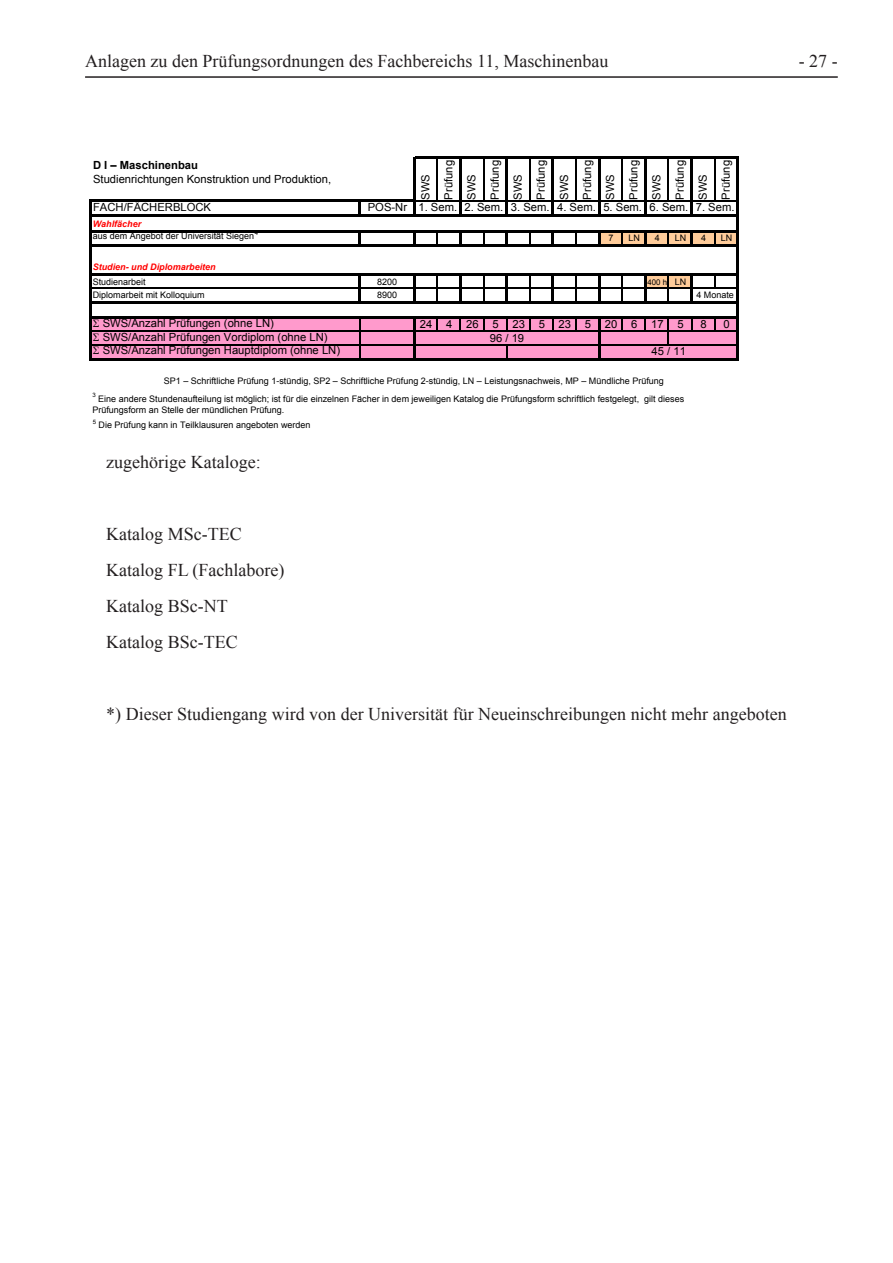
<style>
.page{position:relative;width:893px;height:1263px;background:#fff}
.page>*{position:absolute;margin:0;border:0;box-sizing:border-box;transform-origin:0 0}
.Fließtext{font:18px "Times New Roman";color:#231f20}
.t1{font:11.25px/23.1px "Arial";color:#000}
.t2{font:11.25px "Arial";letter-spacing:1.22em;color:#000}
.t3{font:9px/12.6px "Arial";color:#000}
.t4{font:italic 700 9px/15px "Arial";color:#f00}
.t5{font:7.95px "Arial";color:#000}
.t6{font:6px "Arial";color:#000}
.s1{font-weight:700}
.s2{font-weight:700;font-style:italic;color:#f00}
.s3{font-weight:400;font-style:normal;color:#000}
.s4{font-size:9px}
</style>
<div class="page">
<hr style="left:85px;top:76px;width:753px;height:2px;background:#231f20">
<hr style="left:92px;top:200px;width:323px;height:2px;background:#000">
<hr style="left:415px;top:200px;width:44px;height:1px;background:#000">
<hr style="left:461px;top:200px;width:45px;height:1px;background:#000">
<hr style="left:508px;top:200px;width:44px;height:1px;background:#000">
<hr style="left:554px;top:200px;width:44px;height:1px;background:#000">
<hr style="left:600px;top:200px;width:44px;height:1px;background:#000">
<hr style="left:646px;top:200px;width:44px;height:1px;background:#000">
<hr style="left:413px;top:157px;width:2px;height:59px;background:#000">
<hr style="left:437px;top:159px;width:1px;height:42px;background:#000">
<hr style="left:459px;top:159px;width:2px;height:57px;background:#000">
<hr style="left:483px;top:159px;width:1px;height:42px;background:#000">
<hr style="left:506px;top:159px;width:2px;height:57px;background:#000">
<hr style="left:529px;top:159px;width:1px;height:42px;background:#000">
<hr style="left:552px;top:159px;width:2px;height:57px;background:#000">
<hr style="left:575px;top:159px;width:1px;height:42px;background:#000">
<hr style="left:598px;top:159px;width:2px;height:57px;background:#000">
<hr style="left:622px;top:159px;width:1px;height:42px;background:#000">
<hr style="left:644px;top:159px;width:2px;height:57px;background:#000">
<hr style="left:668px;top:159px;width:1px;height:42px;background:#000">
<hr style="left:690px;top:159px;width:3px;height:57px;background:#000">
<hr style="left:714px;top:159px;width:1px;height:42px;background:#000">
<hr style="left:737px;top:159px;width:2px;height:58px;background:#000">
<svg style="left:90px;top:200px;width:2px;height:16px"></svg>
<hr style="left:358px;top:202px;width:3px;height:14px;background:#000">
<hr style="left:415px;top:157px;width:324px;height:2px;background:#000">
<hr style="left:693px;top:200px;width:44px;height:1px;background:#000">
<hr style="left:92px;top:214px;width:647px;height:2px;background:#000">
<div style="left:599px;top:231px;width:139px;height:15px;background:#ffcc9a"></div>
<div style="left:645px;top:274px;width:47px;height:14px;background:#ffcc9a"></div>
<div style="left:91px;top:317px;width:647px;height:43px;background:#ff9acc"></div>
<hr style="left:358px;top:232px;width:3px;height:15px;background:#000">
<svg style="left:413px;top:232px;width:2px;height:12px"></svg>
<svg style="left:437px;top:232px;width:1px;height:12px"></svg>
<svg style="left:459px;top:232px;width:2px;height:12px"></svg>
<svg style="left:483px;top:232px;width:1px;height:12px"></svg>
<svg style="left:506px;top:232px;width:2px;height:12px"></svg>
<svg style="left:529px;top:232px;width:1px;height:12px"></svg>
<svg style="left:552px;top:232px;width:2px;height:12px"></svg>
<svg style="left:575px;top:232px;width:1px;height:12px"></svg>
<svg style="left:598px;top:232px;width:2px;height:12px"></svg>
<svg style="left:622px;top:232px;width:1px;height:12px"></svg>
<svg style="left:644px;top:232px;width:2px;height:12px"></svg>
<svg style="left:668px;top:232px;width:1px;height:12px"></svg>
<hr style="left:690px;top:232px;width:3px;height:15px;background:#000">
<svg style="left:714px;top:232px;width:1px;height:12px"></svg>
<hr style="left:92px;top:287px;width:266px;height:1px;background:#000">
<hr style="left:361px;top:287px;width:52px;height:1px;background:#000">
<hr style="left:415px;top:287px;width:44px;height:1px;background:#000">
<hr style="left:461px;top:287px;width:45px;height:1px;background:#000">
<hr style="left:508px;top:287px;width:44px;height:1px;background:#000">
<hr style="left:554px;top:287px;width:44px;height:1px;background:#000">
<hr style="left:600px;top:287px;width:44px;height:1px;background:#000">
<hr style="left:646px;top:287px;width:44px;height:1px;background:#000">
<hr style="left:358px;top:275px;width:3px;height:29px;background:#000">
<hr style="left:413px;top:275px;width:2px;height:29px;background:#000">
<svg style="left:437px;top:275px;width:1px;height:26px"></svg>
<hr style="left:459px;top:275px;width:2px;height:29px;background:#000">
<svg style="left:483px;top:275px;width:1px;height:26px"></svg>
<hr style="left:506px;top:275px;width:2px;height:29px;background:#000">
<svg style="left:529px;top:275px;width:1px;height:26px"></svg>
<hr style="left:552px;top:275px;width:2px;height:29px;background:#000">
<svg style="left:575px;top:275px;width:1px;height:26px"></svg>
<hr style="left:598px;top:275px;width:2px;height:29px;background:#000">
<svg style="left:622px;top:275px;width:1px;height:26px"></svg>
<hr style="left:644px;top:275px;width:2px;height:29px;background:#000">
<svg style="left:668px;top:275px;width:1px;height:26px"></svg>
<hr style="left:690px;top:275px;width:3px;height:29px;background:#000">
<svg style="left:714px;top:275px;width:1px;height:12px"></svg>
<hr style="left:92px;top:330px;width:321px;height:2px;background:#000">
<hr style="left:415px;top:330px;width:183px;height:2px;background:#000">
<hr style="left:92px;top:344px;width:321px;height:1px;background:#000">
<svg style="left:506px;top:318px;width:1px;height:12px"></svg>
<hr style="left:415px;top:344px;width:183px;height:1px;background:#000">
<hr style="left:90px;top:216px;width:2px;height:145px;background:#000">
<hr style="left:737px;top:216px;width:2px;height:145px;background:#000">
<hr style="left:359px;top:318px;width:1px;height:40px;background:#000">
<hr style="left:413px;top:318px;width:2px;height:43px;background:#000">
<svg style="left:437px;top:318px;width:1px;height:12px"></svg>
<svg style="left:460px;top:318px;width:1px;height:12px"></svg>
<svg style="left:483px;top:318px;width:1px;height:12px"></svg>
<svg style="left:506px;top:345px;width:1px;height:13px"></svg>
<svg style="left:529px;top:318px;width:1px;height:12px"></svg>
<svg style="left:552px;top:318px;width:1px;height:12px"></svg>
<svg style="left:575px;top:318px;width:1px;height:12px"></svg>
<hr style="left:598px;top:318px;width:2px;height:43px;background:#000">
<svg style="left:622px;top:318px;width:1px;height:12px"></svg>
<svg style="left:645px;top:318px;width:1px;height:12px"></svg>
<svg style="left:668px;top:318px;width:1px;height:26px"></svg>
<svg style="left:691px;top:318px;width:1px;height:12px"></svg>
<svg style="left:714px;top:318px;width:1px;height:12px"></svg>
<hr style="left:92px;top:230px;width:647px;height:2px;background:#000">
<hr style="left:92px;top:244px;width:647px;height:3px;background:#000">
<hr style="left:92px;top:273px;width:647px;height:2px;background:#000">
<hr style="left:693px;top:287px;width:44px;height:1px;background:#000">
<hr style="left:92px;top:301px;width:647px;height:3px;background:#000">
<hr style="left:92px;top:316px;width:647px;height:2px;background:#000">
<hr style="left:600px;top:330px;width:137px;height:2px;background:#000">
<hr style="left:600px;top:344px;width:137px;height:1px;background:#000">
<hr style="left:92px;top:358px;width:647px;height:3px;background:#000">
<h1 class="Fließtext" style="left:85px;top:49px;width:525px">Anlagen zu den Prüfungsordnungen des Fachbereichs 11, Maschinenbau</h1>
<h1 class="Fließtext" style="left:799px;top:49px;width:40px">- 27 -</h1>
<p class="t1" style="left:93px;top:158px;width:240px;line-height:14px"><span class="s1">D I – Maschinenbau<br></span>Studienrichtungen Konstruktion und Produktion,</p>
<p class="t1" style="left:414px;top:200px;width:41px;rotate:-90deg">SWS<br>Prüfung<br>SWS<br>Prüfung<br>SWS<br>Prüfung<br>SWS<br>Prüfung<br>SWS<br>Prüfung<br>SWS<br>Prüfung<br>SWS<br>Prüfung</p>
<p class="t1" style="left:93px;top:196px;width:120px">fach/fÄchERbLOcK</p>
<p class="t1" style="left:368px;top:196px;width:368px">POS-Nr 1. Sem. 2. Sem. 3. Sem. 4. Sem. 5. Sem. 6. Sem. 7. Sem.</p>
<p class="t3" style="left:93px;top:217px;width:163px"><span class="s2">Wahlfächer<br></span>aus dem angebot der Universität Siegen</p>
<p class="t6" style="left:255px;top:229px;width:5px">4</p>
<p class="t3" style="left:609px;top:232px;width:7px">7</p>
<p class="t3" style="left:628px;top:232px;width:13px">LN</p>
<p class="t3" style="left:655px;top:232px;width:7px">4</p>
<p class="t3" style="left:675px;top:232px;width:13px">LN</p>
<p class="t3" style="left:701px;top:232px;width:7px">4</p>
<p class="t3" style="left:721px;top:232px;width:13px">LN</p>
<p class="t4" style="left:93px;top:259px;width:124px">Studien- und Diplomarbeiten<br><span class="s3">Studienarbeit</span></p>
<p class="t3" style="left:377px;top:275px;width:22px">8200</p>
<p class="t5" style="left:647px;top:277px;width:40px">400 h <span class="s4">LN</span></p>
<p class="t3" style="left:93px;top:289px;width:113px">Diplomarbeit mit Kolloquium</p>
<p class="t3" style="left:377px;top:289px;width:22px">8900</p>
<p class="t1" style="left:103px;top:312px;width:173px">SWS/anzahl Prüfungen (ohne LN)</p>
<p class="t2" style="left:420px;top:316px;width:265px">244265235235206175</p>
<p class="t1" style="left:700px;top:312px;width:8px">8</p>
<p class="t1" style="left:724px;top:312px;width:8px">0</p>
<p class="t1" style="left:103px;top:331px;width:239px;line-height:12.5px">SWS/anzahl Prüfungen Vordiplom (ohne LN)<br>SWS/anzahl Prüfungen hauptdiplom (ohne LN)</p>
<p class="t3" style="left:696px;top:289px;width:39px">4 monate</p>
<p class="t1" style="left:490px;top:326px;width:36px">96 / 19</p>
<p class="t1" style="left:652px;top:340px;width:36px">45 / 11</p>
<p class="t3" style="left:164px;top:375px;width:501px">SP1 – Schriftliche Prüfung 1-stündig, SP2 – Schriftliche Prüfung 2-stündig, LN – Leistungsnachweis, mP – mündliche Prüfung</p>
<p class="t6" style="left:92px;top:391px;width:5px">3</p>
<p class="t3" style="left:92px;top:393px;width:593px;line-height:11.4px;text-indent:6px">Eine andere Stundenaufteilung ist möglich; ist für die einzelnen fächer in dem jeweiligen Katalog die Prüfungsform schriftlich festgelegt, gilt dieses<br>Prüfungsform an Stelle der mündlichen Prüfung.</p>
<p class="t6" style="left:93px;top:418px;width:5px">5</p>
<p class="t3" style="left:99px;top:419px;width:213px">Die Prüfung kann in Teilklausuren angeboten werden</p>
<p class="Fließtext" style="left:106px;top:450px;width:156px">zugehörige Kataloge:</p>
<p class="Fließtext" style="left:106px;top:522px;width:137px">Katalog MSc-TEC</p>
<p class="Fließtext" style="left:106px;top:558px;width:180px">Katalog FL (Fachlabore)</p>
<p class="Fließtext" style="left:106px;top:594px;width:123px">Katalog BSc-NT</p>
<p class="Fließtext" style="left:106px;top:630px;width:133px">Katalog BSc-TEC</p>
<p class="Fließtext" style="left:106px;top:702px;width:682px">*) Dieser Studiengang wird von der Universität für Neueinschreibungen nicht mehr angeboten</p>
</div>
